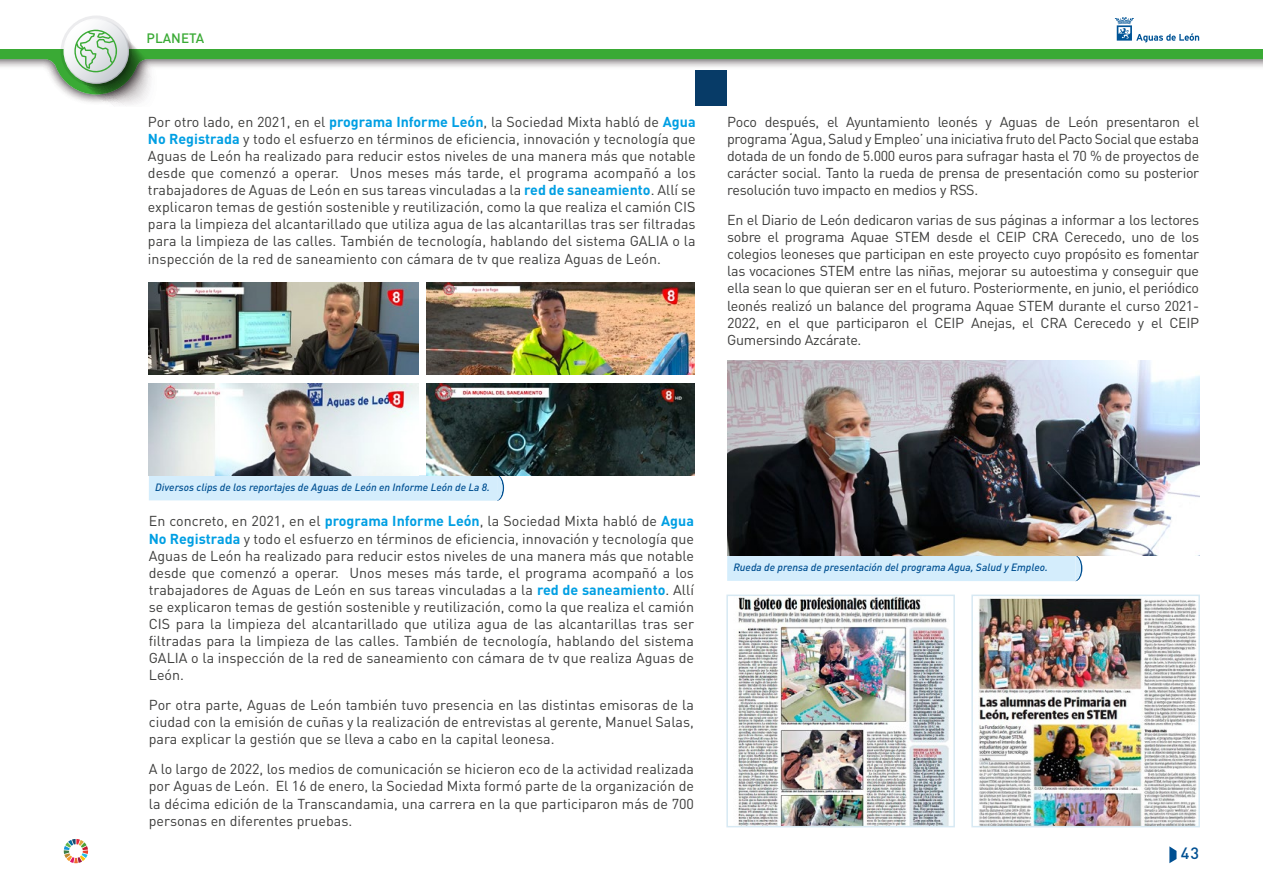
<style>
.page{position:relative;width:1263px;height:893px;background:#fff}
.page>*{position:absolute;margin:0;border:0;box-sizing:border-box;transform-origin:0 0}
.t1{font:500 16.2px "DIN Pro";color:#005092}
.t2{font:14.25px/17.1px "DIN Pro";color:#3c3c3b;text-align:justify}
.t3{font:500 13.5px "DIN Pro";color:#3aaa35}
.t4{font:italic 500 10.5px "DIN Pro";color:#005092}
.s1{font-weight:700;color:#009fe3}
</style>
<div class="page">
<svg style="left:1169px;top:846px;width:7px;height:17px"></svg>
<svg style="left:64px;top:839px;width:24px;height:24px"></svg>
<svg style="left:0;top:49px;width:1263px;height:45px"></svg>
<svg style="left:64px;top:18px;width:95px;height:88px"></svg>
<svg style="left:1115px;top:17px;width:84px;height:26px"></svg>
<svg style="left:149px;top:475px;width:355px;height:26px;background:#d1e9f8"></svg>
<div style="left:727px;top:556px;width:355px;height:25px;background:#d4edfc"></div>
<img style="left:149px;top:282px;width:270px;height:92px">
<img style="left:426px;top:282px;width:268px;height:92px">
<img style="left:149px;top:384px;width:270px;height:91px">
<img style="left:426px;top:384px;width:268px;height:91px">
<div style="left:695px;top:71px;width:31px;height:35px;background:#073b67"></div>
<img style="left:727px;top:360px;width:472px;height:196px">
<img style="left:737px;top:598px;width:212px;height:226px">
<div style="left:726px;top:595px;width:229px;height:232px;border:2px solid #d7e9f3"></div>
<img style="left:978px;top:598px;width:219px;height:226px">
<div style="left:971px;top:595px;width:229px;height:232px;border:2px solid #d7e9f3"></div>
<p class="t3" style="left:147px;top:28px;width:59px">PLANETA</p>
<p class="t2" style="left:148px;top:112px;width:549px">Por otro lado, en 2021, en el <span class="s1">programa Informe León</span>, la Sociedad Mixta habló de <span class="s1">Agua No Registrada</span> y todo el esfuerzo en términos de eficiencia, innovación y tecnología que Aguas de León ha realizado para reducir estos niveles de una manera más que notable desde que comenzó a operar. Unos meses más tarde, el programa acompañó a los trabajadores de Aguas de León en sus tareas vinculadas a la <span class="s1">red de saneamiento</span>. Allí se explicaron temas de gestión sostenible y reutilización, como la que realiza el camión CIS para la limpieza del alcantarillado que utiliza agua de las alcantarillas tras ser filtradas para la limpieza de las calles. También de tecnología, hablando del sistema GALIA o la inspección de la red de saneamiento con cámara de tv que realiza Aguas de León.</p>
<p class="t2" style="left:727px;top:112px;width:474px">Poco después, el Ayuntamiento leonés y Aguas de León presentaron el programa ‘Agua, Salud y Empleo’ una iniciativa fruto del Pacto Social que estaba dotada de un fondo de 5.000 euros para sufragar hasta el 70 % de proyectos de carácter social. Tanto la rueda de prensa de presentación como su posterior resolución tuvo impacto en medios y RSS.</p>
<p class="t2" style="left:727px;top:211px;width:474px">En el Diario de León dedicaron varias de sus páginas a informar a los lectores sobre el programa Aquae STEM desde el CEIP CRA Cerecedo, uno de los colegios leoneses que participan en este proyecto cuyo propósito es fomentar las vocaciones STEM entre las niñas, mejorar su autoestima y conseguir que ella sean lo que quieran ser en el futuro. Posteriormente, en junio, el periódico leonés realizó un balance del programa Aquae STEM durante el curso 2021- 2022, en el que participaron el CEIP Anejas, el CRA Cerecedo y el CEIP Gumersindo Azcárate.</p>
<p class="t4" style="left:155px;top:479px;width:336px">Diversos clips de los reportajes de Aguas de León en Informe León de La 8.</p>
<p class="t2" style="left:149px;top:512px;width:547px">En concreto, en 2021, en el <span class="s1">programa Informe León</span>, la Sociedad Mixta habló de <span class="s1">Agua No Registrada</span> y todo el esfuerzo en términos de eficiencia, innovación y tecnología que Aguas de León ha realizado para reducir estos niveles de una manera más que notable desde que comenzó a operar. Unos meses más tarde, el programa acompañó a los trabajadores de Aguas de León en sus tareas vinculadas a la <span class="s1">red de saneamiento</span>. Allí se explicaron temas de gestión sostenible y reutilización, como la que realiza el camión CIS para la limpieza del alcantarillado que utiliza agua de las alcantarillas tras ser filtradas para la limpieza de las calles. También de tecnología, hablando del sistema GALIA o la inspección de la red de saneamiento con cámara de tv que realiza Aguas de León.</p>
<p class="t2" style="left:149px;top:696px;width:547px">Por otra parte, Aguas de León también tuvo presencia en las distintas emisoras de la ciudad con la emisión de cuñas y la realización de entrevistas al gerente, Manuel Salas, para explicar la gestión que se lleva a cabo en la capital leonesa.</p>
<p class="t2" style="left:149px;top:760px;width:547px">A lo largo de 2022, los medios de comunicación se hicieron eco de la actividad realizada por Aguas de León. El 16 de enero, la Sociedad Mixta formó parte de la organización de la décima edición de la Transcandamia, una carrera en la que participaron más de 700 personas en diferentes pruebas.</p>
<p class="t4" style="left:734px;top:559px;width:316px">Rueda de prensa de presentación del programa Agua, Salud y Empleo.</p>
<p class="t1" style="left:1181px;top:842px;width:20px">43</p>
</div>
